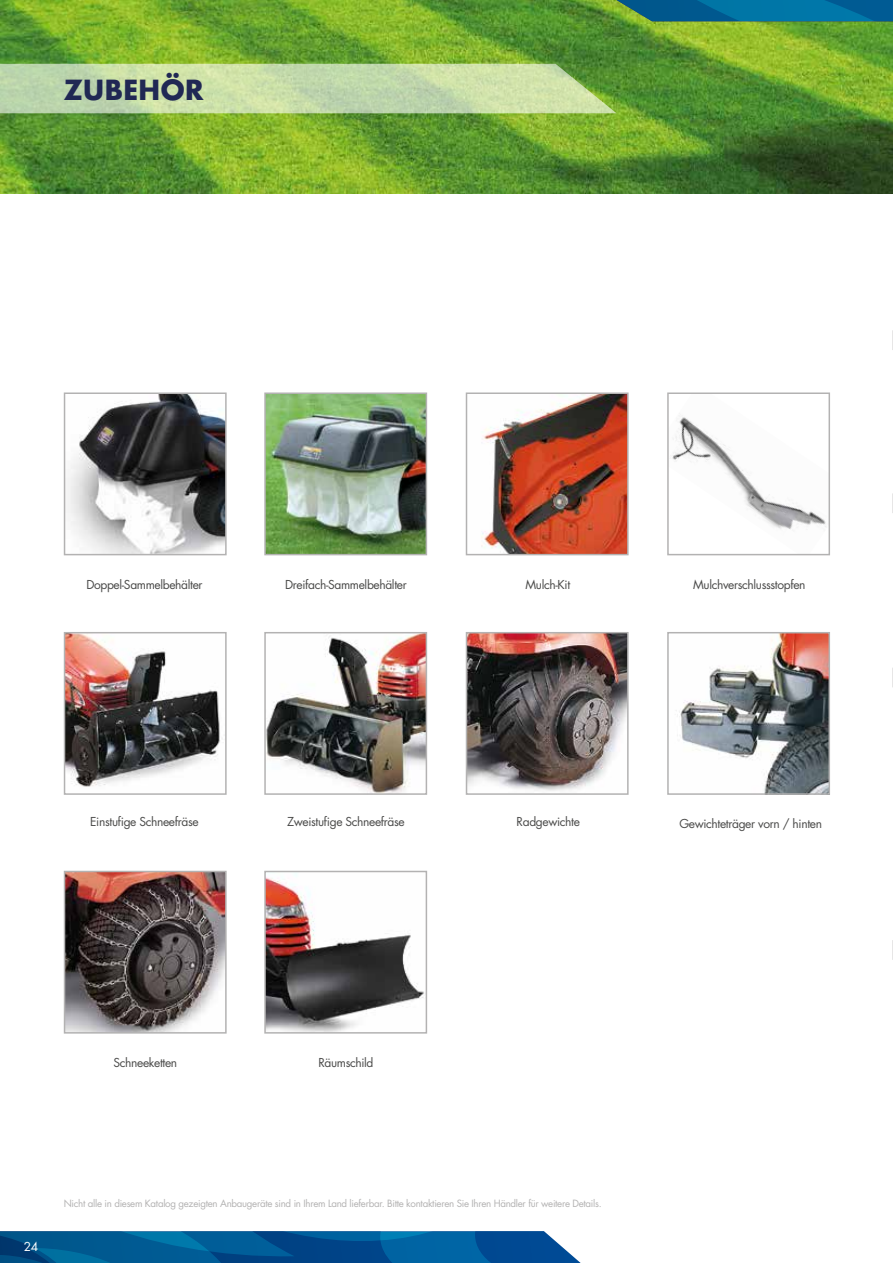
<style>
.page{position:relative;width:893px;height:1263px;background:#fff}
.page>*{position:absolute;margin:0;border:0;box-sizing:border-box;transform-origin:0 0}
.t1{font:700 27px "Futura Std";letter-spacing:.015em;color:#202854}
.t2{font:12px "Futura Std";letter-spacing:-.03em;color:#4a4a49}
.t3{font:12px "Futura Std";color:#fff}
.t4{font:9.75px "Futura Std";letter-spacing:-.03em;color:#b3b2b2}
</style>
<div class="page">
<img style="left:0;top:0;width:893px;height:193px">
<img style="left:67px;top:874px;width:157px;height:156px">
<div style="left:64px;top:871px;width:163px;height:162px;border:2px solid #b3b2b2"></div>
<img style="left:676px;top:635px;width:151px;height:157px">
<div style="left:667px;top:632px;width:163px;height:163px;border:2px solid #b3b2b2"></div>
<img style="left:267px;top:635px;width:157px;height:157px">
<div style="left:264px;top:632px;width:163px;height:163px;border:2px solid #b3b2b2"></div>
<img style="left:67px;top:635px;width:153px;height:152px">
<div style="left:64px;top:632px;width:163px;height:163px;border:2px solid #b3b2b2"></div>
<img style="left:481px;top:395px;width:145px;height:157px">
<div style="left:466px;top:392px;width:163px;height:163px;border:2px solid #b3b2b2"></div>
<img style="left:267px;top:395px;width:157px;height:157px">
<div style="left:264px;top:392px;width:163px;height:163px;border:2px solid #b3b2b2"></div>
<img style="left:67px;top:395px;width:157px;height:157px">
<div style="left:64px;top:392px;width:163px;height:163px;border:2px solid #b3b2b2"></div>
<img style="left:267px;top:874px;width:157px;height:156px">
<div style="left:264px;top:871px;width:163px;height:162px;border:2px solid #b3b2b2"></div>
<svg style="left:0;top:64px;width:617px;height:49px"></svg>
<img style="left:670px;top:417px;width:156px;height:112px">
<div style="left:667px;top:392px;width:163px;height:163px;border:2px solid #b3b2b2"></div>
<img style="left:469px;top:635px;width:157px;height:156px">
<div style="left:466px;top:632px;width:163px;height:163px;border:2px solid #b3b2b2"></div>
<svg style="left:0;top:1231px;width:581px;height:32px"></svg>
<svg style="left:892px;top:494px;width:1px;height:19px"></svg>
<svg style="left:892px;top:668px;width:1px;height:19px"></svg>
<svg style="left:892px;top:940px;width:1px;height:19px"></svg>
<svg style="left:892px;top:330px;width:1px;height:20px"></svg>
<svg style="left:617px;top:0;width:276px;height:21px"></svg>
<h1 class="t1" style="left:64px;top:71px;width:141px">ZUBEHÖR</h1>
<p class="t2" style="left:86px;top:577px;width:118px">Doppel-Sammelbehälter</p>
<p class="t2" style="left:285px;top:577px;width:123px">Dreifach-Sammelbehälter</p>
<p class="t2" style="left:526px;top:577px;width:46px">Mulch-Kit</p>
<p class="t2" style="left:693px;top:577px;width:114px">Mulchverschlussstopfen</p>
<p class="t2" style="left:90px;top:814px;width:110px">Einstufige Schneefräse</p>
<p class="t2" style="left:287px;top:814px;width:119px">Zweistufige Schneefräse</p>
<p class="t2" style="left:517px;top:814px;width:65px">Radgewichte</p>
<p class="t2" style="left:679px;top:816px;width:144px">Gewichteträger vorn / hinten</p>
<p class="t2" style="left:114px;top:1055px;width:65px">Schneeketten</p>
<p class="t2" style="left:318px;top:1055px;width:57px">Räumschild</p>
<p class="t3" style="left:24px;top:1238px;width:16px">24</p>
<p class="t4" style="left:64px;top:1197px;width:539px">Nicht alle in diesem Katalog gezeigten Anbaugeräte sind in Ihrem Land lieferbar. Bitte kontaktieren Sie Ihren Händler für weitere Details.</p>
</div>
